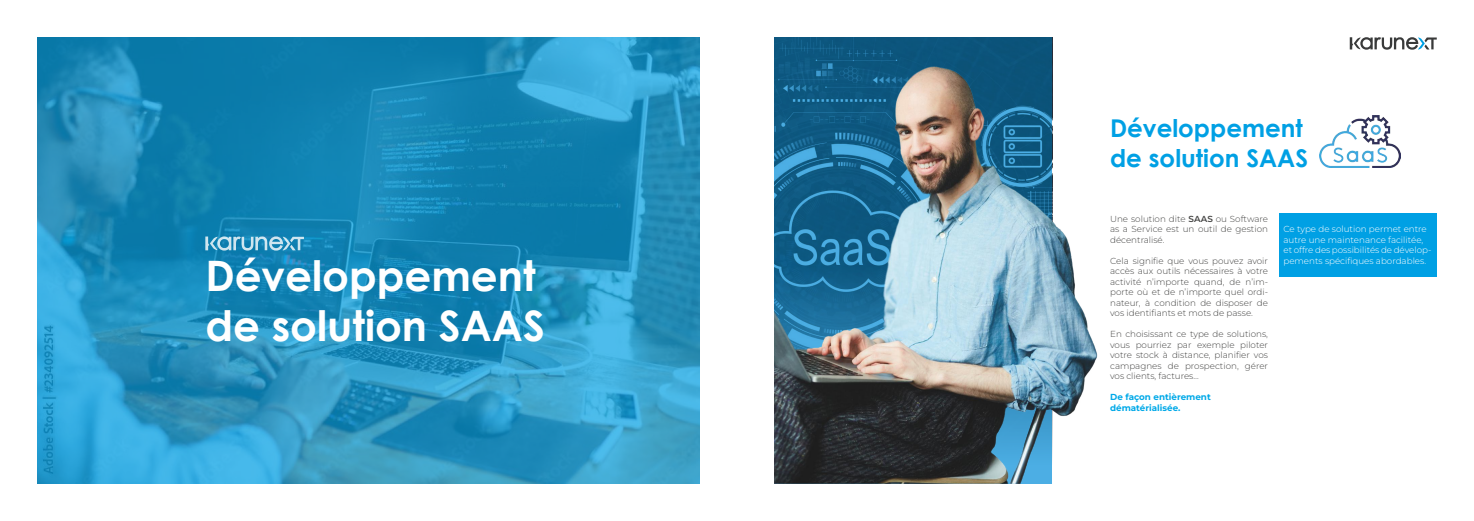
<style>
.page{position:relative;width:1474px;height:521px;background:#fff}
.page>*{position:absolute;margin:0;border:0;box-sizing:border-box;transform-origin:0 0}
.t1{font:700 42px/50.4px "Century Gothic";color:#fff}
.t2{font:700 24.5px/29.4px "Century Gothic";color:#00a0e4}
.t3{font:300 8.75px/10.5px "Montserrat";color:#444443;text-align:justify}
.t4{font:300 8.75px/10.5px "Montserrat";color:#fff}
.t5{font:700 8.75px/10.5px "Montserrat";color:#00a9e8}
.s1{font-weight:600}
</style>
<div class="page">
<img style="left:1319px;top:116px;width:81px;height:52px">
<div style="left:774px;top:37px;width:278px;height:447px;background:#0c557c"></div>
<img style="left:774px;top:62px;width:324px;height:422px">
<svg style="left:37px;top:37px;width:662px;height:447px;background:#218ebc"></svg>
<svg style="left:205px;top:236px;width:99px;height:15px"></svg>
<div style="left:1278px;top:213px;width:158px;height:63px;background:#00a0e4"></div>
<svg style="left:1349px;top:37px;width:87px;height:13px"></svg>
<h1 class="t1" style="left:205px;top:248px;width:341px">Développement de solution SAAS</h1>
<h2 class="t2" style="left:1110px;top:113px;width:199px">Développement de solution SAAS</h2>
<p class="t3" style="left:1110px;top:213px;width:159px">Une solution dite <span class="s1">SAAS</span> ou Software as a Service est un outil de gestion décentralisé.</p>
<p class="t3" style="left:1110px;top:255px;width:159px">Cela signifie que vous pouvez avoir accès aux outils nécessaires à votre activité n’importe quand, de n’im&shy;porte où et de n’importe quel ordi&shy;nateur, à condition de disposer de vos identifiants et mots de passe.</p>
<p class="t3" style="left:1110px;top:329px;width:159px">En choisissant ce type de solutions, vous pourriez par exemple piloter votre stock à distance, planifier vos campagnes de prospection, gérer vos clients, factures…</p>
<p class="t5" style="left:1110px;top:392px;width:102px">De façon entièrement dématérialisée.</p>
<p class="t4" style="left:1283px;top:224px;width:149px">Ce type de solution permet entre autre une maintenance facilitée, et offre des possibilités de dévelop&shy;pements spécifiques abordables.</p>
</div>
